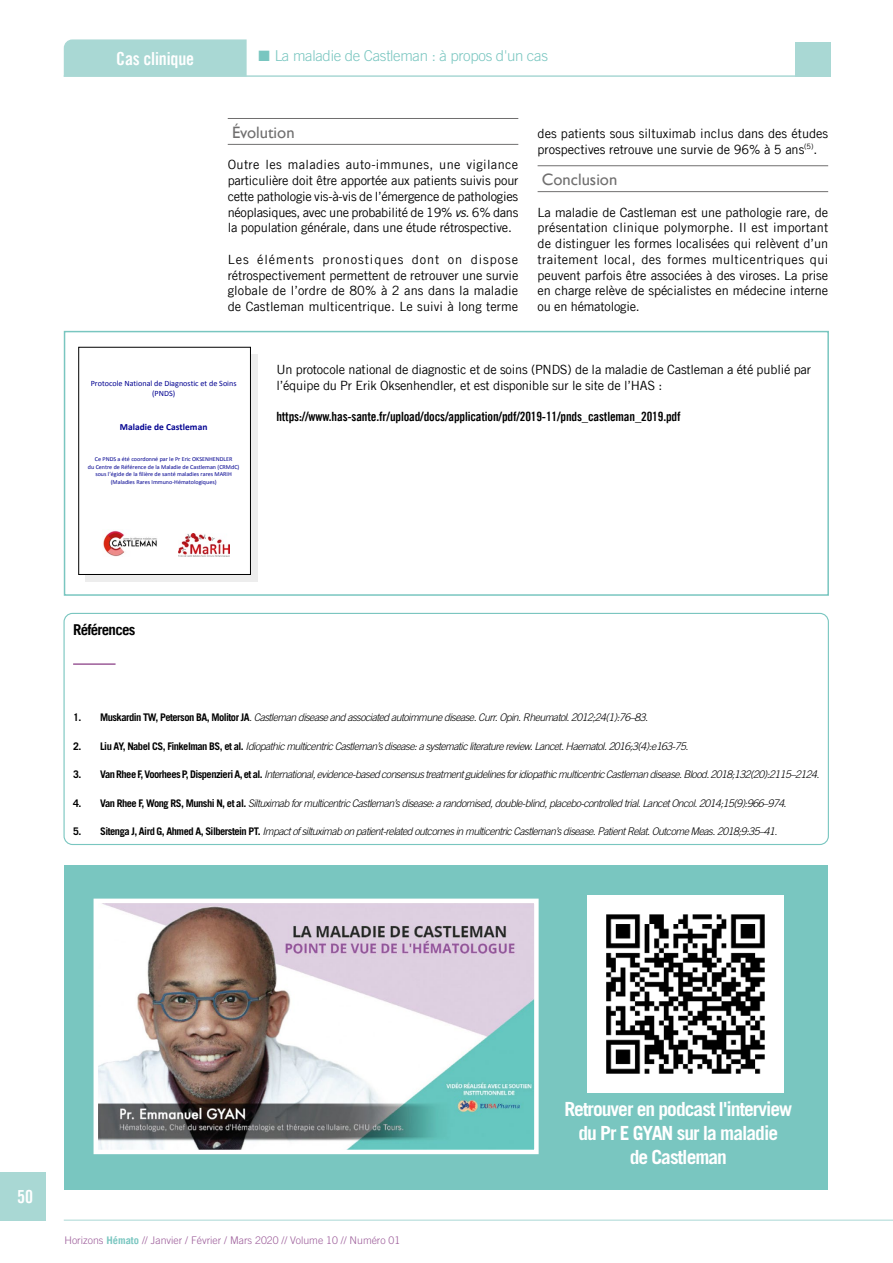
<style>
.page{position:relative;width:893px;height:1263px;background:#fff}
.page>*{position:absolute;margin:0;border:0;box-sizing:border-box;transform-origin:0 0}
.t1{font:700 19.5px/24px "Trade Gothic LT Std";letter-spacing:-.05em;color:#fff;text-align:center}
.t2{font:18px "Trade Gothic LT Bold Cond Twenty";letter-spacing:-.01em;color:#fff}
.t3{font:16.5px "Gill Sans";color:#706f6f}
.t4{font:300 15px "Trade Gothic LT Com";letter-spacing:-.02em;color:#79c6c0}
.t5{font:700 15px "Trade Gothic LT";letter-spacing:-.05em;color:#000}
.t6{font:12.75px/15.8px "Trade Gothic LT Com";letter-spacing:-.015em;color:#000;text-align:justify}
.t7{font:12.75px "Trade Gothic LT Bold Cond Twenty";letter-spacing:-.01em;color:#000}
.t8{font:italic 300 10.5px "Trade Gothic LT Std";letter-spacing:-.05em;color:#000}
.t9{font:300 10.5px "Trade Gothic LT Com";color:#9c5c99}
.t10{font:700 9.45px "Calibri";color:#000090}
.t11{font:8.1px/9.9px "Calibri";color:#000090;text-align:center}
.t12{font:6.15px/7.4px "Calibri";color:#000090;text-align:center}
.s1{font-style:italic}
.s2{font-weight:700;font-style:normal}
.s3{font-family:"Trade Gothic LT";font-weight:700;color:#79c6c0}
</style>
<div class="page">
<hr style="left:64px;top:1220px;width:829px;height:1px;background:#a9d8d4">
<div style="left:0;top:1172px;width:46px;height:48px;background:#a9d8d4"></div>
<hr style="left:64px;top:76px;width:767px;height:1px;background:#a9d8d4">
<div style="left:64px;top:39px;width:183px;height:37px;background:#a9d8d4"></div>
<div style="left:795px;top:42px;width:35px;height:34px;background:#a9d8d4"></div>
<hr style="left:73px;top:663px;width:43px;height:2px;background:#9c5c99">
<div style="left:64px;top:613px;width:765px;height:232px;border:1px solid #79c6c0;border-radius:9px"></div>
<hr style="left:228px;top:118px;width:290px;height:1px;background:#706f6f">
<hr style="left:228px;top:144px;width:290px;height:1px;background:#706f6f">
<hr style="left:538px;top:165px;width:290px;height:1px;background:#706f6f">
<hr style="left:538px;top:191px;width:290px;height:1px;background:#706f6f">
<div style="left:64px;top:331px;width:765px;height:265px;border:2px solid #79c6c0"></div>
<div style="left:65px;top:865px;width:763px;height:325px;background:#79c6c0"></div>
<div style="left:85px;top:354px;width:173px;height:227px;background:#ededed"></div>
<div style="left:79px;top:347px;width:171px;height:227px;background:#fff"></div>
<img style="left:103px;top:530px;width:54px;height:26px">
<img style="left:178px;top:533px;width:51px;height:23px">
<div style="left:79px;top:347px;width:172px;height:228px;border:1px solid #000"></div>
<img style="left:587px;top:896px;width:196px;height:196px">
<img style="left:99px;top:903px;width:435px;height:246px">
<div style="left:94px;top:898px;width:445px;height:256px;border:4px solid #fff"></div>
<h2 class="t2" style="left:116px;top:47px;width:79px">Cas clinique</h2>
<p class="t4" style="left:259px;top:47px;width:291px">■ La maladie de Castleman : à propos d'un cas</p>
<p class="t3" style="left:232px;top:123px;width:64px">Évolution</p>
<p class="t6" style="left:228px;top:157px;width:292px">Outre les maladies auto-immunes, une vigilance particulière doit être apportée aux patients suivis pour cette pathologie vis-à-vis de l’émergence de pathologies néoplasiques, avec une probabilité de 19% <span class="s1">vs.</span> 6% dans la population générale, dans une étude rétrospective.</p>
<p class="t6" style="left:228px;top:251px;width:292px">Les éléments pronostiques dont on dispose rétrospectivement permettent de retrouver une survie globale de l’ordre de 80% à 2 ans dans la maladie de Castleman multicentrique. Le suivi à long terme</p>
<p class="t6" style="left:538px;top:125px;width:292px">des patients sous siltuximab inclus dans des études prospectives retrouve une survie de 96% à 5 ans<sup>(5)</sup>.</p>
<p class="t3" style="left:542px;top:170px;width:77px">Conclusion</p>
<p class="t6" style="left:538px;top:204px;width:292px">La maladie de Castleman est une pathologie rare, de présentation clinique polymorphe. Il est important de distinguer les formes localisées qui relèvent d’un traitement local, des formes multicentriques qui peuvent parfois être associées à des viroses. La prise en charge relève de spécialistes en médecine interne ou en hématologie.</p>
<p class="t11" style="left:91px;top:378px;width:147px">Protocole National de Diagnostic et de Soins (PNDS)</p>
<p class="t10" style="left:120px;top:421px;width:89px">Maladie de Castleman</p>
<p class="t12" style="left:88px;top:456px;width:153px">Ce PNDS a été coordonné par le Pr Eric OKSENHENDLER<br>du Centre de Référence de la Maladie de Castleman (CRMdC) sous l’égide de la filière de santé maladies rares MARIH (Maladies Rares Immuno-Hématologiques)</p>
<p class="t6" style="left:276px;top:361px;width:536px">Un protocole national de diagnostic et de soins (PNDS) de la maladie de Castleman a été publié par l’équipe du Pr Erik Oksenhendler, et est disponible sur le site de l’HAS :</p>
<p class="t7" style="left:276px;top:409px;width:406px">https://www.has-sante.fr/upload/docs/application/pdf/2019-11/pnds_castleman_2019.pdf</p>
<p class="t5" style="left:73px;top:620px;width:64px">Références</p>
<p class="t8" style="left:73px;top:711px;width:576px"><span class="s2">1. Muskardin TW, Peterson BA, Molitor JA</span>. Castleman disease and associated autoimmune disease. Curr. Opin. Rheumatol. 2012;24(1):76–83.</p>
<p class="t8" style="left:73px;top:740px;width:617px"><span class="s2">2. Liu AY, Nabel CS, Finkelman BS, et al.</span> Idiopathic multicentric Castleman’s disease: a systematic literature review. Lancet. Haematol. 2016;3(4):e163-75.</p>
<p class="t8" style="left:73px;top:768px;width:748px"><span class="s2">3. Van Rhee F, Voorhees P, Dispenzieri A, et al.</span> International, evidence-based consensus treatment guidelines for idiopathic multicentric Castleman disease. Blood. 2018;132(20):2115–2124.</p>
<p class="t8" style="left:73px;top:797px;width:715px"><span class="s2">4. Van Rhee F, Wong RS, Munshi N, et al.</span> Siltuximab for multicentric Castleman’s disease: a randomised, double-blind, placebo-controlled trial. Lancet Oncol. 2014;15(9):966–974.</p>
<p class="t8" style="left:73px;top:825px;width:706px"><span class="s2">5. Sitenga J, Aird G, Ahmed A, Silberstein PT.</span> Impact of siltuximab on patient-related outcomes in multicentric Castleman’s disease. Patient Relat. Outcome Meas. 2018;9:35–41.</p>
<h2 class="t2" style="left:17px;top:1185px;width:17px">50</h2>
<p class="t9" style="left:64px;top:1234px;width:337px">Horizons <span class="s3">Hémato</span> // Janvier / Février / Mars 2020 // Volume 10 // Numéro 01</p>
<h1 class="t1" style="left:564px;top:1096px;width:229px">Retrouver en podcast l'interview du Pr E GYAN sur la maladie<br>de Castleman</h1>
</div>
